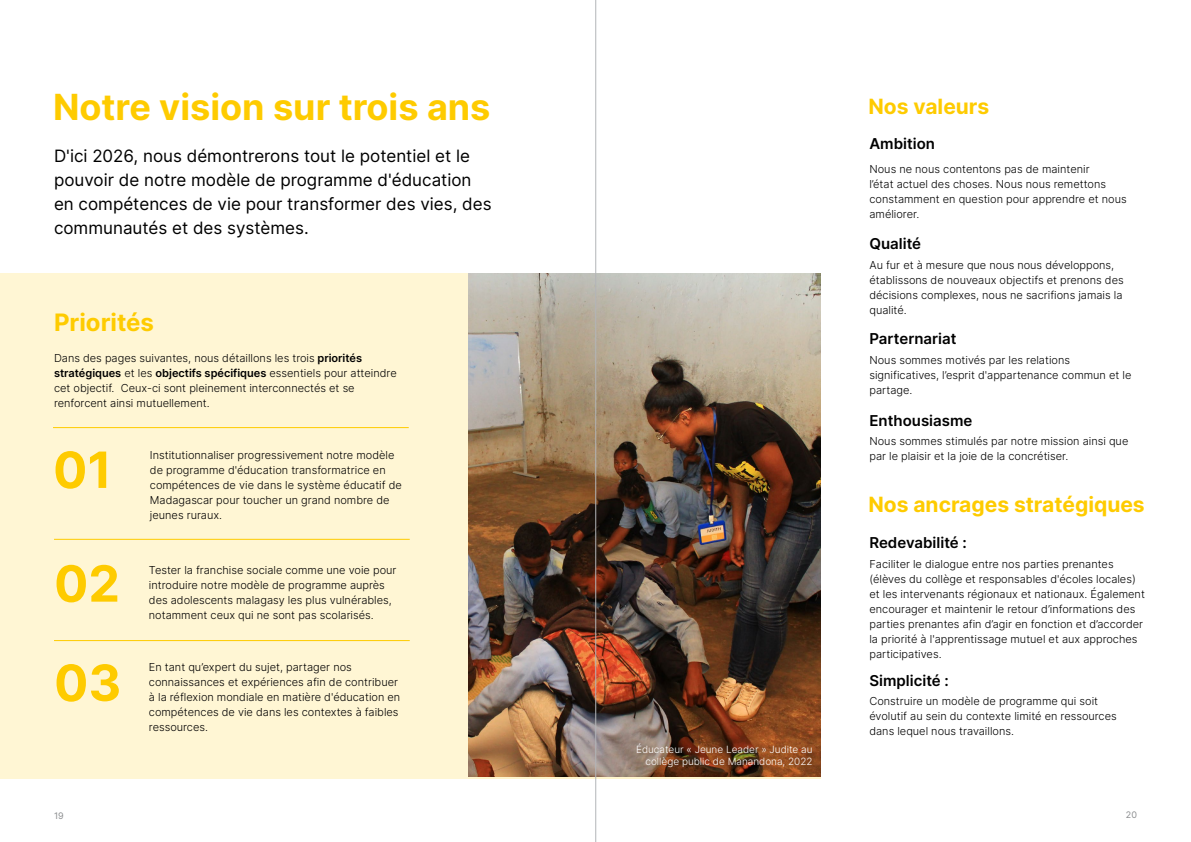
<style>
.page{position:relative;width:1191px;height:842px;background:#fff}
.page>*{position:absolute;margin:0;border:0;box-sizing:border-box;transform-origin:0 0}
.t1{font:700 50px "Inter";color:#fecb00}
.t2{font:700 36px "Inter";color:#fecb00}
.t3{font:700 24px "Inter";color:#fecb00}
.t4{font:700 21px "Inter";color:#fecb00}
.t5{font:17px/24px "Inter";color:#000}
.t6{font:600 15px "Inter";color:#000}
.t7{font:300 11px/15px "Inter";color:#000}
.t8{font:300 10px/12px "Inter";color:#fff;text-align:right}
.t9{font:9px "Inter";color:#8a8c8e}
.s1{font-weight:600}
</style>
<div class="page">
<div style="left:0;top:274px;width:468px;height:505px;background:#fff6d4"></div>
<hr style="left:53px;top:427px;width:356px;height:1px;background:#fecb00">
<hr style="left:54px;top:539px;width:356px;height:1px;background:#fecb00">
<hr style="left:54px;top:640px;width:356px;height:1px;background:#fecb00">
<img style="left:468px;top:274px;width:353px;height:503px">
<hr style="left:595px;top:0;width:1px;height:842px;background:#b3b5b8">
<h2 class="t2" style="left:53px;top:81px;width:439px">Notre vision sur trois ans</h2>
<h3 class="t5" style="left:54px;top:144px;width:439px">D'ici 2026, nous démontrerons tout le potentiel et le pouvoir de notre modèle de programme d'éducation en compétences de vie pour transformer des vies, des communautés et des systèmes.</h3>
<h3 class="t3" style="left:54px;top:305px;width:101px">Priorités</h3>
<p class="t7" style="left:54px;top:350px;width:344px">Dans des pages suivantes, nous détaillons les trois <span class="s1">priorités stratégiques</span> et les <span class="s1">objectifs spécifiques</span> essentiels pour atteindre cet objectif. Ceux-ci sont pleinement interconnectés et se renforcent ainsi mutuellement.</p>
<h1 class="t1" style="left:53px;top:433px;width:60px">01</h1>
<p class="t7" style="left:150px;top:448px;width:253px">Institutionnaliser progressivement notre modèle de programme d'éducation transformatrice en compétences de vie dans le système éducatif de Madagascar pour toucher un grand nombre de jeunes ruraux.</p>
<h1 class="t1" style="left:54px;top:547px;width:67px">02</h1>
<p class="t7" style="left:149px;top:562px;width:249px">Tester la franchise sociale comme une voie pour introduire notre modèle de programme auprès des adolescents malagasy les plus vulnérables, notamment ceux qui ne sont pas scolarisés.</p>
<h1 class="t1" style="left:54px;top:646px;width:69px">03</h1>
<p class="t7" style="left:149px;top:659px;width:253px">En tant qu’expert du sujet, partager nos connaissances et expériences afin de contribuer à la réflexion mondiale en matière d'éducation en compétences de vie dans les contextes à faibles ressources.</p>
<p class="t8" style="left:636px;top:743px;width:178px">Éducateur « Jeune Leader » Judite au collège public de Manandona, 2022</p>
<h3 class="t4" style="left:868px;top:91px;width:122px">Nos valeurs</h3>
<h3 class="t6" style="left:869px;top:133px;width:67px">Ambition</h3>
<p class="t7" style="left:869px;top:161px;width:259px">Nous ne nous contentons pas de maintenir<br>l’état actuel des choses. Nous nous remettons constamment en question pour apprendre et nous améliorer.</p>
<h3 class="t6" style="left:869px;top:233px;width:53px">Qualité</h3>
<p class="t7" style="left:869px;top:257px;width:256px">Au fur et à mesure que nous nous développons, établissons de nouveaux objectifs et prenons des décisions complexes, nous ne sacrifions jamais la qualité.</p>
<h3 class="t6" style="left:869px;top:328px;width:88px">Parternariat</h3>
<p class="t7" style="left:869px;top:352px;width:263px">Nous sommes motivés par les relations significatives, l’esprit d'appartenance commun et le partage.</p>
<h3 class="t6" style="left:869px;top:409px;width:104px">Enthousiasme</h3>
<p class="t7" style="left:869px;top:434px;width:260px">Nous sommes stimulés par notre mission ainsi que par le plaisir et la joie de la concrétiser.</p>
<h3 class="t4" style="left:868px;top:489px;width:278px">Nos ancrages stratégiques</h3>
<h3 class="t6" style="left:869px;top:532px;width:99px">Redevabilité :</h3>
<p class="t7" style="left:869px;top:556px;width:277px">Faciliter le dialogue entre nos parties prenantes (élèves du collège et responsables d'écoles locales) et les intervenants régionaux et nationaux. Également encourager et maintenir le retour d’informations des parties prenantes afin d’agir en fonction et d’accorder la priorité à l'apprentissage mutuel et aux approches participatives.</p>
<h3 class="t6" style="left:869px;top:669px;width:81px">Simplicité :</h3>
<p class="t7" style="left:869px;top:693px;width:249px">Construire un modèle de programme qui soit évolutif au sein du contexte limité en ressources dans lequel nous travaillons.</p>
<p class="t9" style="left:54px;top:809px;width:11px">19</p>
<p class="t9" style="left:1125px;top:808px;width:13px">20</p>
</div>
